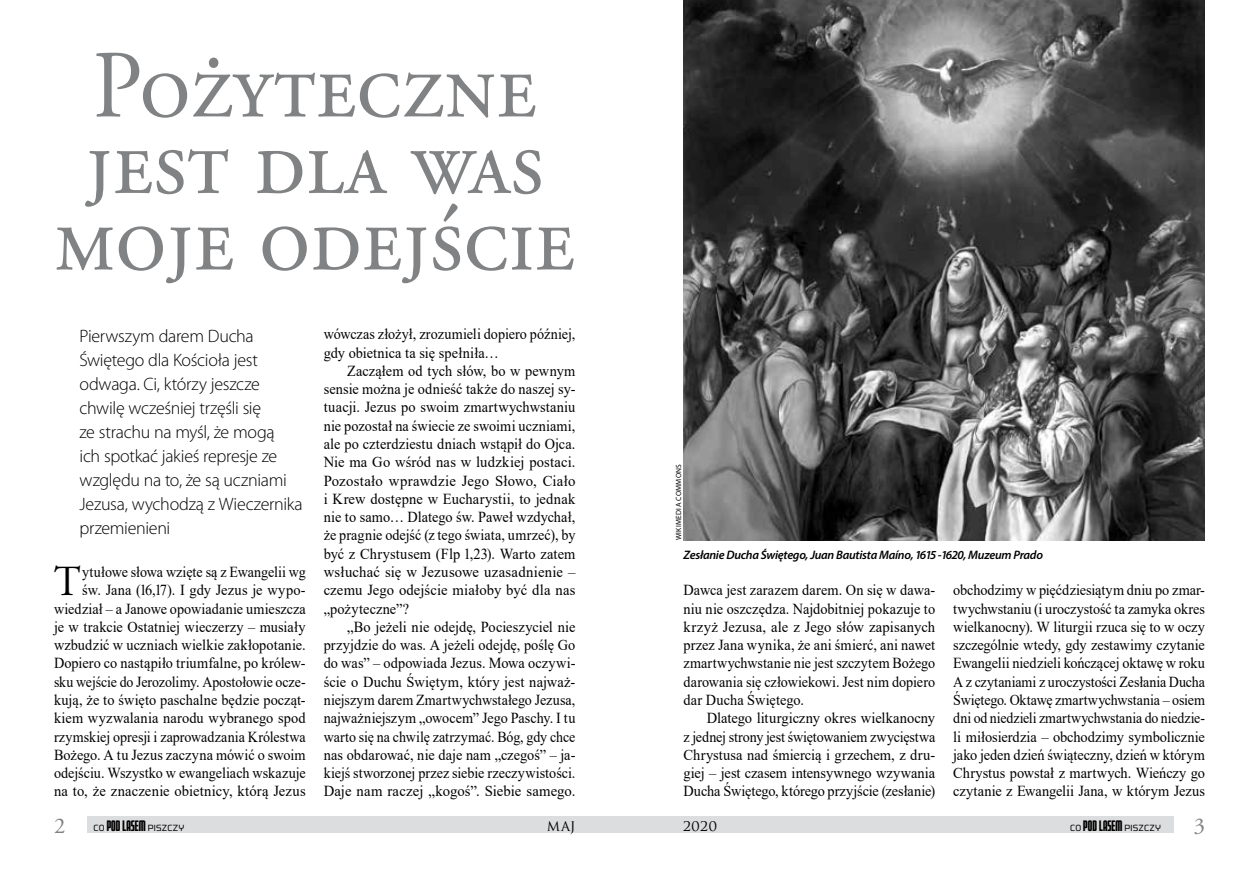
<style>
.page{position:relative;width:1259px;height:893px;background:#fff}
.page>*{position:absolute;margin:0;border:0;box-sizing:border-box;transform-origin:0 0}
.t1{font:96px/76.5px "Adobe Garamond Pro";color:#808284;text-align:center;scale:.94 1}
.t2{font:42.75px "Adobe Garamond Pro";color:#000;scale:.94 1}
.t3{font:22.5px "Adobe Garamond Pro";color:#808284}
.t4{font:300 18px/24px "Myriad Pro";letter-spacing:-.015em;color:#000}
.t5{font:15.3px/18.3px "Times New Roman";letter-spacing:.005em;color:#000;text-align:justify;scale:.94 1}
.t6{font:15.3px/18.3px "Times New Roman";letter-spacing:.005em;color:#000;text-align:justify;scale:.95 1}
.t7{font:15.3px/18.3px "Times New Roman";letter-spacing:.005em;color:#000;text-align:right;scale:.92 1}
.t8{font:15.3px/18.3px "Times New Roman";letter-spacing:.005em;color:#000;scale:.93 1}
.t9{font:15.3px "Trajan Pro";letter-spacing:.02em;color:#000;scale:.94 1}
.t10{font:italic 600 12.3px "Myriad Pro";letter-spacing:-.02em;color:#000}
.t11{font:9px "Morgan Big";letter-spacing:.03em;color:#000;scale:.94 1}
.t12{font:7.5px "Myriad Pro";letter-spacing:.04em;color:#000}
.s1{font-family:"Morgan Tower Four";font-size:15.3px}
</style>
<div class="page">
<div style="left:87px;top:817px;width:544px;height:16px;background:#dcddde"></div>
<div style="left:629px;top:817px;width:545px;height:16px;background:#dcddde"></div>
<img style="left:683px;top:0;width:522px;height:540px">
<h1 class="t1" style="left:54px;top:51px;width:555px">Pożyteczne jest dla was moje odejście</h1>
<p class="t4" style="left:80px;top:325px;width:225px">Pierwszym darem Ducha<br>Świętego dla Kościoła jest odwaga. Ci, którzy jeszcze chwilę wcześniej trzęśli się<br>ze strachu na myśl, że mogą<br>ich spotkać jakieś represje ze względu na to, że są uczniami<br>Jezusa, wychodzą z Wieczernika przemienieni</p>
<h2 class="t2" style="left:54px;top:556px;width:30px">T</h2>
<p class="t7" style="left:54px;top:562px;width:275px">ytułowe słowa wzięte są z Ewangelii wg<br>św. Jana (16,17). I gdy Jezus je wypo&shy;wiedział – a Janowe opowiadanie umieszcza je w trakcie Ostatniej wieczerzy – musiały wzbudzić w uczniach wielkie zakłopotanie.<br>Dopiero co nastąpiło triumfalne, po królew&shy;sku wejście do Jerozolimy. Apostołowie ocze&shy;kują, że to święto paschalne będzie począt&shy;kiem wyzwalania narodu wybranego spod rzymskiej opresji i zaprowadzania Królestwa Bożego. A tu Jezus zaczyna mówić o swoim odejściu. Wszystko w ewangeliach wskazuje na to, że znaczenie obietnicy, którą Jezus</p>
<p class="t8" style="left:324px;top:325px;width:272px">wówczas złożył, zrozumieli dopiero później, gdy obietnica ta się spełniła…</p>
<p class="t5" style="left:324px;top:361px;width:269px;text-indent:23px">Zacząłem od tych słów, bo w pewnym sensie można je odnieść także do naszej sy&shy;tuacji. Jezus po swoim zmartwychwstaniu nie pozostał na świecie ze swoimi uczniami, ale po czterdziestu dniach wstąpił do Ojca.<br>Nie ma Go wśród nas w ludzkiej postaci.<br>Pozostało wprawdzie Jego Słowo, Ciało i Krew dostępne w Eucharystii, to jednak nie to samo… Dlatego św. Paweł wzdychał, że pragnie odejść (z tego świata, umrzeć), by być z Chrystusem (Flp 1,23). Warto zatem wsłuchać się w Jezusowe uzasadnienie – czemu Jego odejście miałoby być dla nas „pożyteczne”?</p>
<p class="t6" style="left:324px;top:617px;width:266px;text-indent:23px">„Bo jeżeli nie odejdę, Pocieszyciel nie przyjdzie do was. A jeżeli odejdę, poślę Go do was” – odpowiada Jezus. Mowa oczywi&shy;ście o Duchu Świętym, który jest najważ&shy;niejszym darem Zmartwychwstałego Jezusa, najważniejszym „owocem” Jego Paschy. I tu warto się na chwilę zatrzymać. Bóg, gdy chce nas obdarować, nie daje nam „czegoś” – ja&shy;kiejś stworzonej przez siebie rzeczywistości.<br>Daje nam raczej „kogoś”. Siebie samego.</p>
<p class="t12" style="left:674px;top:540px;width:78px;rotate:-90deg">WIKIMEDIA COMMONS</p>
<p class="t10" style="left:683px;top:547px;width:361px">Zesłanie Ducha Świętego, Juan Bautista Maíno, 1615 -1620, Muzeum Prado</p>
<p class="t5" style="left:683px;top:581px;width:269px">Dawca jest zarazem darem. On się w dawa&shy;niu nie oszczędza. Najdobitniej pokazuje to krzyż Jezusa, ale z Jego słów zapisanych przez Jana wynika, że ani śmierć, ani nawet zmartwychwstanie nie jest szczytem Bożego darowania się człowiekowi. Jest nim dopiero dar Ducha Świętego.</p>
<p class="t6" style="left:683px;top:709px;width:266px;text-indent:23px">Dlatego liturgiczny okres wielkanocny z jednej strony jest świętowaniem zwycięstwa Chrystusa nad śmiercią i grzechem, z dru&shy;giej – jest czasem intensywnego wzywania Ducha Świętego, którego przyjście (zesłanie)</p>
<p class="t5" style="left:953px;top:581px;width:269px">obchodzimy w pięćdziesiątym dniu po zmar&shy;twychwstaniu (i uroczystość ta zamyka okres wielkanocny). W liturgii rzuca się to w oczy szczególnie wtedy, gdy zestawimy czytanie Ewangelii niedzieli kończącej oktawę w roku A z czytaniami z uroczystości Zesłania Ducha Świętego. Oktawę zmartwychwstania – osiem dni od niedzieli zmartwychwstania do niedzie&shy;li miłosierdzia – obchodzimy symbolicznie jako jeden dzień świąteczny, dzień w którym Chrystus powstał z martwych. Wieńczy go czytanie z Ewangelii Jana, w którym Jezus</p>
<h3 class="t3" style="left:54px;top:812px;width:13px">2</h3>
<p class="t11" style="left:94px;top:821px;width:98px">CO <span class="s1">POD LASEM</span> PISZCZY</p>
<p class="t9" style="left:547px;top:815px;width:32px">maj</p>
<p class="t9" style="left:683px;top:815px;width:38px">2020</p>
<p class="t11" style="left:1070px;top:821px;width:98px">CO <span class="s1">POD LASEM</span> PISZCZY</p>
<h3 class="t3" style="left:1193px;top:812px;width:13px">3</h3>
</div>
